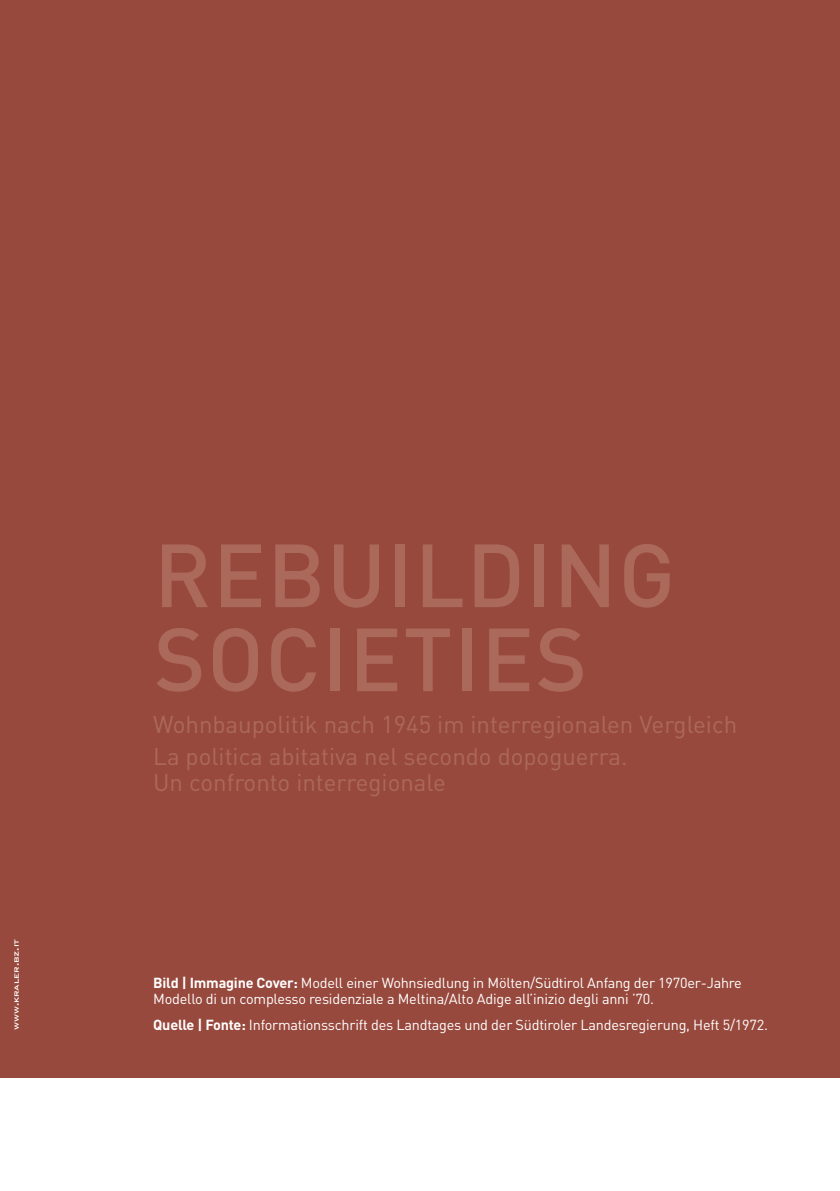
<style>
.page{position:relative;width:840px;height:1191px;background:#fff}
.page>*{position:absolute;margin:0;border:0;box-sizing:border-box;transform-origin:0 0}
.t1{font:500 88px/84px "Din OT";letter-spacing:.015em;color:#ab695b}
.t2{font:24px/31.8px "Din OT";color:#ab695b}
.t3{font:14.4px/16px "Din OT";letter-spacing:-.015em;color:#fff}
.t4{font:500 10px "Bank Gothic BT";color:#fff}
.s1{font-weight:700}
</style>
<div class="page">
<div style="left:0;top:0;width:839px;height:1077px;background:#98493d"></div>
<p class="t4" style="left:11px;top:1030px;width:93px;rotate:-90deg">www.kraler.bz.it</p>
<h1 class="t1" style="left:154px;top:530px;width:523px">REBUILDING<br>SOCIETIES</h1>
<h2 class="t2" style="left:153px;top:708px;width:585px">Wohnbaupolitik nach 1945 im interregionalen Vergleich<br>La politica abitativa nel secondo dopoguerra.</h2>
<h2 class="t2" style="left:153px;top:766px;width:294px">Un confronto interregionale</h2>
<p class="t3" style="left:153px;top:974px;width:590px"><span class="s1">Bild | Immagine Cover:</span> Modell einer Wohnsiedlung in Mölten/Südtirol Anfang der 1970er-Jahre<br>Modello di un complesso residenziale a Meltina/Alto Adige all’inizio degli anni ’70.</p>
<p class="t3" style="left:153px;top:1016px;width:616px"><span class="s1">Quelle | Fonte:</span> Informationsschrift des Landtages und der Südtiroler Landesregierung, Heft 5/1972.</p>
</div>
